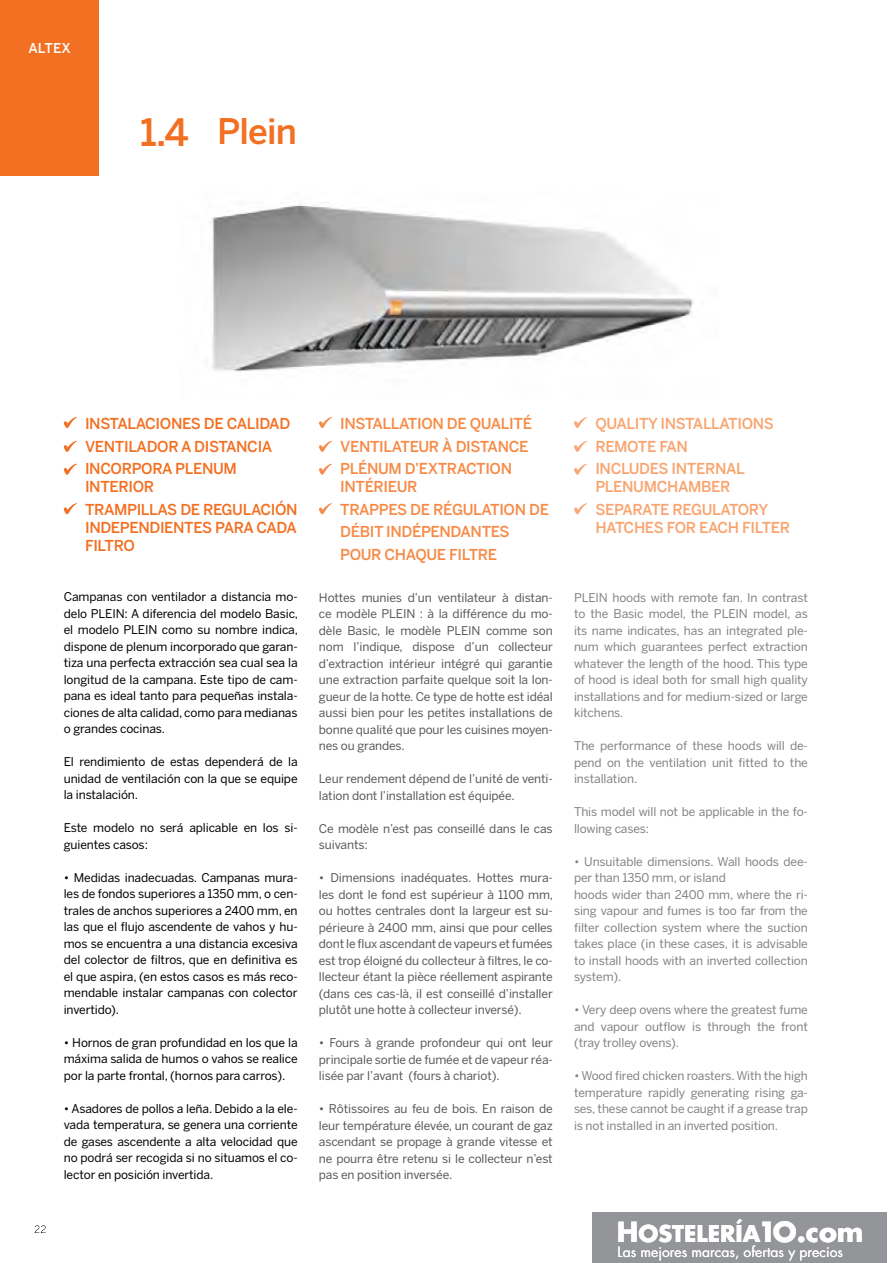
<style>
.page{position:relative;width:893px;height:1263px;background:#fff}
.page>*{position:absolute;margin:0;border:0;box-sizing:border-box;transform-origin:0 0}
.t1{font:500 35.1px "Benton Sans";letter-spacing:-.025em;color:#f36f21}
.t2{font:700 22.5px "Futura Std";color:#fff}
.t3{font:500 15px/22.5px "Benton Sans";letter-spacing:-.025em;color:#f68a46}
.t4{font:500 15px/22.5px "Benton Sans";letter-spacing:-.025em;color:#f36f21}
.t5{font:500 15px/22.5px "Benton Sans";letter-spacing:-.025em;color:#f9a46f}
.t6{font:13.8px "Futura Std";color:#fff}
.t7{font:500 13.5px "Benton Sans";color:#fff}
.t8{font:12px/16.5px "Benton Sans";letter-spacing:-.01em;color:#58595b;text-align:justify}
.t9{font:12px/16.5px "Benton Sans";letter-spacing:-.01em;color:#000;text-align:justify}
.t10{font:12px/16.5px "Benton Sans";letter-spacing:-.01em;color:#808285;text-align:justify}
.s1{font-size:37.5px}
.s2{font-size:27px}
</style>
<div class="page">
<img style="left:210px;top:204px;width:483px;height:168px">
<svg style="left:64px;top:417px;width:13px;height:11px"></svg>
<svg style="left:319px;top:417px;width:13px;height:11px"></svg>
<svg style="left:574px;top:417px;width:13px;height:11px"></svg>
<svg style="left:64px;top:441px;width:13px;height:11px"></svg>
<svg style="left:319px;top:441px;width:13px;height:11px"></svg>
<svg style="left:574px;top:441px;width:13px;height:11px"></svg>
<svg style="left:64px;top:464px;width:13px;height:11px"></svg>
<svg style="left:319px;top:464px;width:13px;height:11px"></svg>
<svg style="left:574px;top:464px;width:13px;height:11px"></svg>
<svg style="left:319px;top:503px;width:13px;height:11px"></svg>
<svg style="left:574px;top:503px;width:13px;height:11px"></svg>
<svg style="left:64px;top:503px;width:13px;height:11px"></svg>
<div style="left:32px;top:1224px;width:18px;height:13px;background:#000;opacity:.3"></div>
<div style="left:0;top:0;width:99px;height:176px;background:#f36f21"></div>
<div style="left:592px;top:1213px;width:294px;height:50px;background:#939598"></div>
<p class="t7" style="left:29px;top:40px;width:44px">ALTEX</p>
<h1 class="t1" style="left:140px;top:110px;width:158px"><span class="s1">1.4</span> PLEIN</h1>
<p class="t4" style="left:85px;top:412px;width:205px">INSTALACION ES DE CALIDAD<br>VENTILADOR A DISTANCIA<br>INCORPORA PLENUM</p>
<p class="t4" style="left:85px;top:475px;width:202px">INTERIOR<br>TRAMPILLAS DE REGULACIÓN</p>
<p class="t4" style="left:85px;top:518px;width:213px;line-height:18px">INDEPENDIENTES PARA CADA<br>FILTRO</p>
<p class="t9" style="left:64px;top:588px;width:236px">Campanas con ventilador a distancia mo&shy;delo PLEIN: A diferencia del modelo Basic, el modelo PLEIN como su nombre indica, dispone de plenum incorporado que garan&shy;tiza una perfecta extracción sea cual sea la longitud de la campana. Este tipo de cam&shy;pana es ideal tanto para pequeñas instala&shy;ciones de alta calidad, como para medianas o grandes cocinas.</p>
<p class="t9" style="left:64px;top:753px;width:235px">El rendimiento de estas dependerá de la unidad de ventilación con la que se equipe la instalación.</p>
<p class="t9" style="left:64px;top:819px;width:235px">Este modelo no será aplicable en los si&shy;guientes casos:</p>
<p class="t9" style="left:64px;top:869px;width:235px">• Medidas inadecuadas. Campanas mura&shy;les de fondos superiores a 1350 mm, o cen&shy;trales de anchos superiores a 2400 mm, en las que el flujo ascendente de vahos y hu&shy;mos se encuentra a una distancia excesiva del colector de filtros, que en definitiva es el que aspira, (en estos casos es más reco&shy;mendable instalar campanas con colector invertido).</p>
<p class="t9" style="left:64px;top:1034px;width:235px">• Hornos de gran profundidad en los que la máxima salida de humos o vahos se realice por la parte frontal, (hornos para carros).</p>
<p class="t9" style="left:64px;top:1100px;width:235px">• Asadores de pollos a leña. Debido a la ele&shy;vada temperatura, se genera una corriente de gases ascendente a alta velocidad que no podrá ser recogida si no situamos el co&shy;lector en posición invertida.</p>
<p class="t3" style="left:340px;top:412px;width:191px;text-align:justify">INSTALLATION DE QUALITÉ VENTILATEUR À DISTANCE PLÉNUM D’EXTRACTION</p>
<p class="t3" style="left:340px;top:475px;width:210px">INTÉRIEUR<br>TRAPPES DE RÉGULATION DE<br>DÉBIT INDÉ</p>
<p class="t3" style="left:340px;top:520px;width:171px;text-indent:81px">PENDANTES<br>POUR CHAQUE FILTRE</p>
<p class="t8" style="left:319px;top:589px;width:235px">Hottes munies d’un ventilateur à distan&shy;ce modèle PLEIN : à la différence du mo&shy;dèle Basic, le modèle PLEIN comme son nom l’indique, dispose d’un collecteur d’extraction intérieur intégré qui garantie une extraction parfaite quelque soit la lon&shy;gueur de la hotte. Ce type de hotte est idéal aussi bien pour les petites installations de bonne qualité que pour les cuisines moyen&shy;nes ou grandes.</p>
<p class="t8" style="left:319px;top:770px;width:235px">Leur rendement dépend de l’unité de venti&shy;lation dont l’installation est équipée.</p>
<p class="t8" style="left:319px;top:820px;width:235px">Ce modèle n’est pas conseillé dans le cas suivants:</p>
<p class="t8" style="left:319px;top:869px;width:236px">• Dimensions inadéquates. Hottes mura&shy;les dont le fond est supérieur à 1100 mm, ou hottes centrales dont la largeur est su&shy;périeure à 2400 mm, ainsi que pour celles dont le flux ascendant de vapeurs et fumées est trop éloigné du collecteur à filtres, le co&shy;llecteur étant la pièce réellement aspirante (dans ces cas-là, il est conseillé d’installer plutôt une hotte à collecteur inversé).</p>
<p class="t8" style="left:319px;top:1034px;width:235px">• Fours à grande profondeur qui ont leur principale sortie de fumée et de vapeur réa&shy;lisée par l’avant (fours à chariot).</p>
<p class="t8" style="left:319px;top:1100px;width:235px">• Rôtissoires au feu de bois. En raison de leur température élevée, un courant de gaz ascendant se propage à grande vitesse et ne pourra être retenu si le collecteur n’est pas en position inversée.</p>
<p class="t5" style="left:595px;top:412px;width:180px">QUALITY INSTALLATIONS<br>REMOTE FAN<br>INCLUDES INTERNAL</p>
<p class="t5" style="left:595px;top:475px;width:174px">PLEN UMCHAMBER<br>SEPARATE REGULATORY</p>
<p class="t5" style="left:595px;top:516px;width:196px">HATCHES FOR EACH FILTER</p>
<p class="t10" style="left:574px;top:589px;width:235px">PLEIN hoods with remote fan. In contrast to the Basic model, the PLEIN model, as its name indicates, has an integrated ple&shy;num which guarantees perfect extraction whatever the length of the hood. This type of hood is ideal both for small high quality installations and for medium-sized or large kitchens.</p>
<p class="t10" style="left:574px;top:737px;width:235px">The performance of these hoods will de&shy;pend on the ventilation unit fitted to the installation.</p>
<p class="t10" style="left:574px;top:803px;width:235px">This model will not be applicable in the fo&shy;llowing cases:</p>
<p class="t10" style="left:574px;top:853px;width:235px;text-align:left">• Unsuitable dimensions. Wall hoods dee&shy;per than 1350 mm, or island<br>hoods wider than 2400 mm, where the ri&shy;sing vapour and fumes is too far from the filter collection system where the suction takes place (in these cases, it is advisable to install hoods with an inverted collection system).</p>
<p class="t10" style="left:574px;top:1001px;width:235px">• Very deep ovens where the greatest fume and vapour outflow is through the front (tray trolley ovens).</p>
<p class="t10" style="left:574px;top:1067px;width:235px">• Wood fired chicken roasters. With the high temperature rapidly generating rising ga&shy;ses, these cannot be caught if a grease trap is not installed in an inverted position.</p>
<h2 class="t2" style="left:617px;top:1221px;width:248px"><span class="s2">H</span>OSTELERÍA<span class="s2">1O.com</span></h2>
<p class="t6" style="left:618px;top:1244px;width:227px">Las mejores marcas, ofertas y precios</p>
</div>
